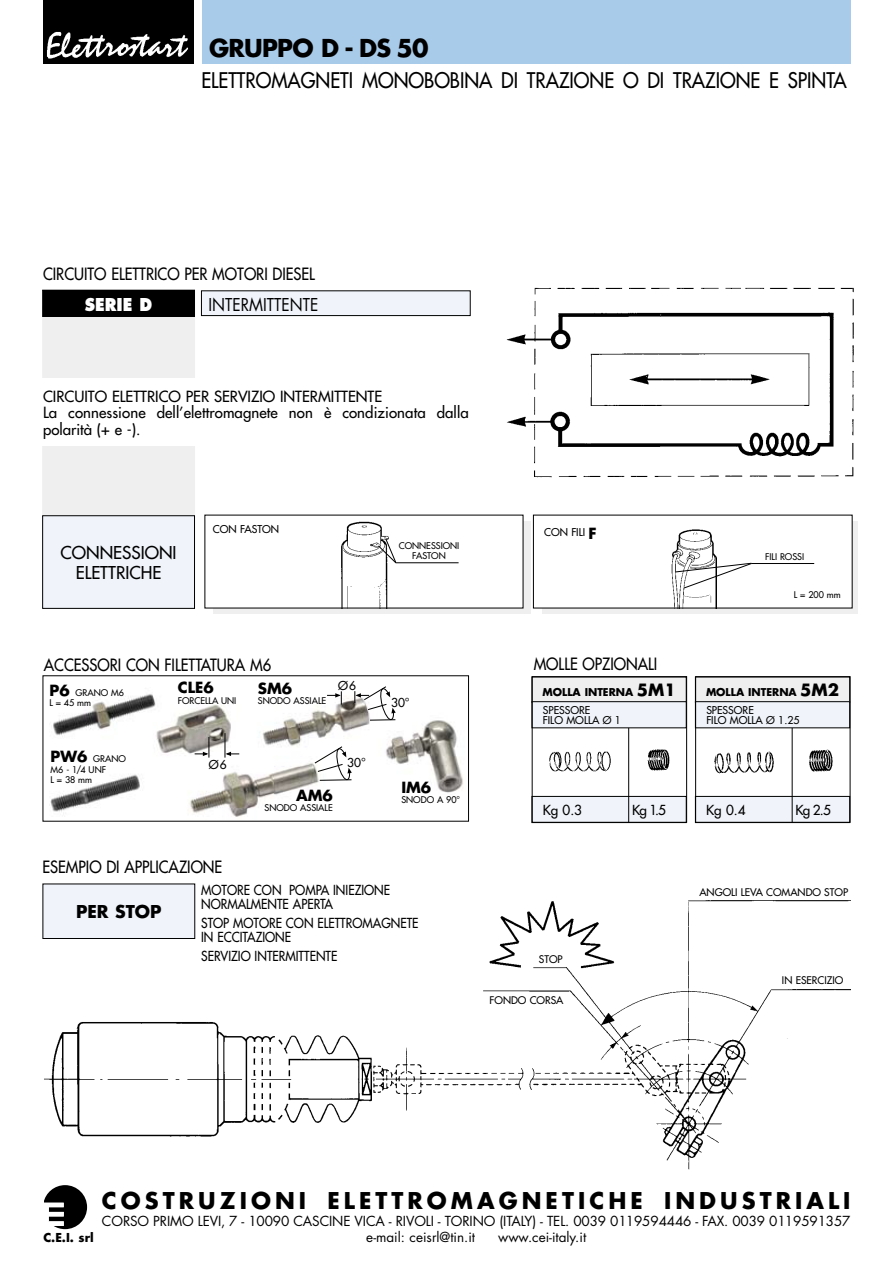
<style>
.page{position:relative;width:893px;height:1263px;background:#fff}
.page>*{position:absolute;margin:0;border:0;box-sizing:border-box;transform-origin:0 0}
.t1{font:700 24px "Futura";letter-spacing:-.03em;color:#000}
.t2{font:700 22.5px "Futura";letter-spacing:.18em;color:#000}
.t3{font:21px "Futura";color:#000;scale:.9 1}
.t4{font:17.25px/19.5px "Futura";color:#000;text-align:center}
.t5{font:17.25px "Futura";color:#000;scale:.9 1}
.t6{font:700 17.25px "Futura";color:#000}
.t7{font:800 17.25px "Futura";color:#fff;scale:.9 1}
.t8{font:16.5px "Futura";color:#000;scale:.9 1}
.t9{font:15px/16.5px "Futura";letter-spacing:.005em;color:#000}
.t10{font:700 15px "Futura";color:#000}
.t11{font:13.5px/16.2px "Futura";letter-spacing:-.01em;color:#000}
.t12{font:13.5px/13.5px "Futura";color:#000;scale:.9 1}
.t13{font:13.5px "Futura";color:#000}
.t14{font:12px "Futura";color:#000}
.t15{font:700 12px "Futura";color:#000}
.t16{font:700 10.5px/17.4px "Futura";color:#000}
.t17{font:10.5px "Futura";color:#000}
.t18{font:10.35px "Futura";color:#000}
.t19{font:9px/10.5px "Futura";color:#000}
.s1{font-weight:700;font-size:15px}
.s2{font-size:16.5px}
.s3{font-weight:400}
</style>
<div class="page">
<div style="left:43px;top:0;width:151px;height:64px;background:#000"></div>
<div style="left:202px;top:0;width:649px;height:64px;background:#a9cbea"></div>
<svg style="left:44px;top:1185px;width:44px;height:44px"></svg>
<img style="left:47px;top:31px;width:141px;height:27px">
<div style="left:532px;top:677px;width:154px;height:25px;background:#efefef"></div>
<div style="left:532px;top:702px;width:154px;height:26px;background:#f0f4fa"></div>
<div style="left:532px;top:701px;width:154px;height:27px;border:1px solid #000"></div>
<div style="left:532px;top:796px;width:154px;height:26px;background:#f0f4fa"></div>
<div style="left:532px;top:796px;width:154px;height:27px;border:1px solid #000"></div>
<img style="left:549px;top:751px;width:62px;height:21px">
<img style="left:647px;top:749px;width:23px;height:22px">
<hr style="left:628px;top:728px;width:1px;height:95px;background:#000">
<div style="left:532px;top:676px;width:155px;height:147px;border:1px solid #000"></div>
<div style="left:695px;top:677px;width:155px;height:25px;background:#efefef"></div>
<div style="left:695px;top:702px;width:155px;height:26px;background:#f0f4fa"></div>
<div style="left:695px;top:701px;width:155px;height:27px;border:1px solid #000"></div>
<div style="left:695px;top:796px;width:155px;height:26px;background:#f0f4fa"></div>
<div style="left:695px;top:796px;width:155px;height:27px;border:1px solid #000"></div>
<img style="left:714px;top:751px;width:60px;height:23px">
<img style="left:809px;top:749px;width:24px;height:23px">
<hr style="left:792px;top:728px;width:1px;height:95px;background:#000">
<div style="left:695px;top:676px;width:155px;height:147px;border:1px solid #000"></div>
<div style="left:43px;top:307px;width:152px;height:301px;background:#efefef"></div>
<div style="left:43px;top:290px;width:152px;height:26px;background:#000"></div>
<div style="left:42px;top:290px;width:153px;height:27px;border:1px solid #000"></div>
<div style="left:201px;top:291px;width:269px;height:25px;background:#f0f4fa"></div>
<div style="left:201px;top:290px;width:270px;height:26px;border:1px solid #000"></div>
<div style="left:42px;top:378px;width:429px;height:68px;background:#fff"></div>
<img style="left:506px;top:287px;width:348px;height:191px">
<div style="left:43px;top:516px;width:152px;height:92px;background:#f0f4fa"></div>
<div style="left:42px;top:515px;width:153px;height:94px;border:1px solid #000"></div>
<img style="left:44px;top:883px;width:807px;height:287px">
<div style="left:43px;top:884px;width:152px;height:54px;background:#f0f4fa"></div>
<div style="left:43px;top:883px;width:152px;height:56px;border:1px solid #000"></div>
<svg style="left:213px;top:521px;width:317px;height:93px;fill:#efefef"></svg>
<div style="left:205px;top:515px;width:318px;height:93px;background:#fff"></div>
<img style="left:341px;top:521px;width:48px;height:85px">
<hr style="left:396px;top:562px;width:63px;height:1px;background:#000">
<svg style="left:377px;top:538px;width:20px;height:26px"></svg>
<svg style="left:542px;top:521px;width:316px;height:93px;fill:#efefef"></svg>
<div style="left:533px;top:515px;width:319px;height:93px;background:#fff"></div>
<img style="left:671px;top:529px;width:46px;height:77px">
<hr style="left:751px;top:563px;width:63px;height:1px;background:#000">
<svg style="left:675px;top:562px;width:77px;height:27px"></svg>
<img style="left:50px;top:694px;width:413px;height:123px">
<svg style="left:195px;top:737px;width:15px;height:21px"></svg>
<svg style="left:225px;top:733px;width:14px;height:25px"></svg>
<svg style="left:327px;top:691px;width:15px;height:14px"></svg>
<svg style="left:354px;top:686px;width:42px;height:34px"></svg>
<svg style="left:314px;top:746px;width:38px;height:35px"></svg>
<h1 class="t1" style="left:209px;top:32px;width:221px">GRUPPO D - DS 50</h1>
<h3 class="t3" style="left:201px;top:67px;width:719px">ELETTROMAGNETI MONOBOBINA DI TRAZIONE O DI TRAZIONE E SPINTA</h3>
<p class="t8" style="left:43px;top:263px;width:304px">CIRCUITO ELETTRICO PER MOTORI DIESEL</p>
<p class="t7" style="left:85px;top:294px;width:77px">SERIE D</p>
<p class="t5" style="left:209px;top:293px;width:123px">INTERMITTENTE</p>
<p class="t9" style="left:43px;top:388px;width:427px">CIRCUITO ELETTRICO PER SERVIZIO INTERMITTENTE<br>La connessione dell’elettromagnete non è condizionata dalla polarità (+ e -).</p>
<p class="t4" style="left:61px;top:543px;width:118px">CONNESSIONI<br>ELETTRICHE</p>
<p class="t17" style="left:213px;top:522px;width:68px">CON FASTON</p>
<p class="t19" style="left:399px;top:540px;width:62px;text-align:center">CONNESSIONI<br>FASTON</p>
<p class="t8" style="left:44px;top:654px;width:254px">ACCESSORI CON FILETTATURA M6</p>
<p class="t19" style="left:50px;top:687px;width:76px"><span class="s1">P6</span> GRANO M6<br>L = 45 mm</p>
<p class="t10" style="left:178px;top:677px;width:37px">CLE6</p>
<p class="t19" style="left:178px;top:695px;width:60px">FORCELLA UNI</p>
<p class="t10" style="left:258px;top:678px;width:36px">SM6</p>
<p class="t19" style="left:258px;top:696px;width:70px">SNODO ASSIALE</p>
<p class="t14" style="left:338px;top:678px;width:20px">Ø 6</p>
<p class="t19" style="left:51px;top:754px;width:77px"><span class="s1">PW6</span> GRANO<br>M6 - 1/4 UNF<br>L = 38 mm</p>
<p class="t14" style="left:209px;top:757px;width:20px">Ø 6</p>
<p class="t14" style="left:347px;top:754px;width:20px">30°</p>
<p class="t8" style="left:43px;top:856px;width:201px">ESEMPIO DI APPLICAZIONE</p>
<p class="t10" style="left:296px;top:785px;width:38px">AM6</p>
<p class="t19" style="left:265px;top:803px;width:70px">SNODO ASSIALE</p>
<p class="t14" style="left:391px;top:694px;width:20px">30°</p>
<p class="t10" style="left:401px;top:777px;width:31px">IM6</p>
<p class="t19" style="left:401px;top:795px;width:60px">SNODO A 90°</p>
<p class="t6" style="left:76px;top:900px;width:87px">PER STOP</p>
<p class="t12" style="left:201px;top:883px;width:211px">MOTORE CON POMPA INIEZIONE<br>NORMALMENTE APERTA</p>
<p class="t12" style="left:201px;top:916px;width:243px">STOP MOTORE CON ELETTROMAGNETE<br>IN ECCITAZIONE</p>
<p class="t12" style="left:201px;top:949px;width:153px">SERVIZIO INTERMITTENTE</p>
<p class="t17" style="left:544px;top:526px;width:54px">CON FILI <span class="s1">F</span></p>
<p class="t8" style="left:534px;top:653px;width:139px">MOLLE OPZIONALI</p>
<p class="t16" style="left:542px;top:683px;width:135px">MOLLA INTERNA <span class="s2">5M1<br></span><span class="s3">SPESSORE</span></p>
<p class="t17" style="left:543px;top:713px;width:80px">FILO MOLLA Ø 1</p>
<p class="t19" style="left:765px;top:552px;width:40px">FILI ROSSI</p>
<p class="t19" style="left:794px;top:589px;width:48px">L = 200 mm</p>
<p class="t16" style="left:706px;top:683px;width:135px">MOLLA INTERNA <span class="s2">5M2<br></span><span class="s3">SPESSORE</span></p>
<p class="t17" style="left:706px;top:713px;width:95px">FILO MOLLA Ø 1.25</p>
<p class="t13" style="left:543px;top:801px;width:41px">Kg 0.3</p>
<p class="t13" style="left:632px;top:801px;width:35px">Kg 1.5</p>
<p class="t18" style="left:539px;top:952px;width:25px">STOP</p>
<p class="t18" style="left:490px;top:994px;width:75px">FONDO CORSA</p>
<p class="t13" style="left:706px;top:801px;width:41px">Kg 0.4</p>
<p class="t13" style="left:795px;top:801px;width:37px">Kg 2.5</p>
<p class="t18" style="left:699px;top:885px;width:150px">ANGOLI LEVA COMANDO STOP</p>
<p class="t18" style="left:782px;top:973px;width:63px">IN ESERCIZIO</p>
<p class="t15" style="left:43px;top:1229px;width:52px">C.E.I. srl</p>
<h2 class="t2" style="left:102px;top:1185px;width:750px">COSTRUZIONI ELETTROMAGNETICHE INDUSTRIALI</h2>
<p class="t11" style="left:366px;top:1212px;width:486px;text-indent:-264px">CORSO PRIMO LEVI, 7 - 10090 CASCINE VICA - RIVOLI - TORINO (ITALY) - Tel. 0039 0119594446 - Fax. 0039 0119591357 e-mail: ceisrl@tin.it</p>
<p class="t11" style="left:498px;top:1228px;width:90px">www.cei-italy.it</p>
</div>
